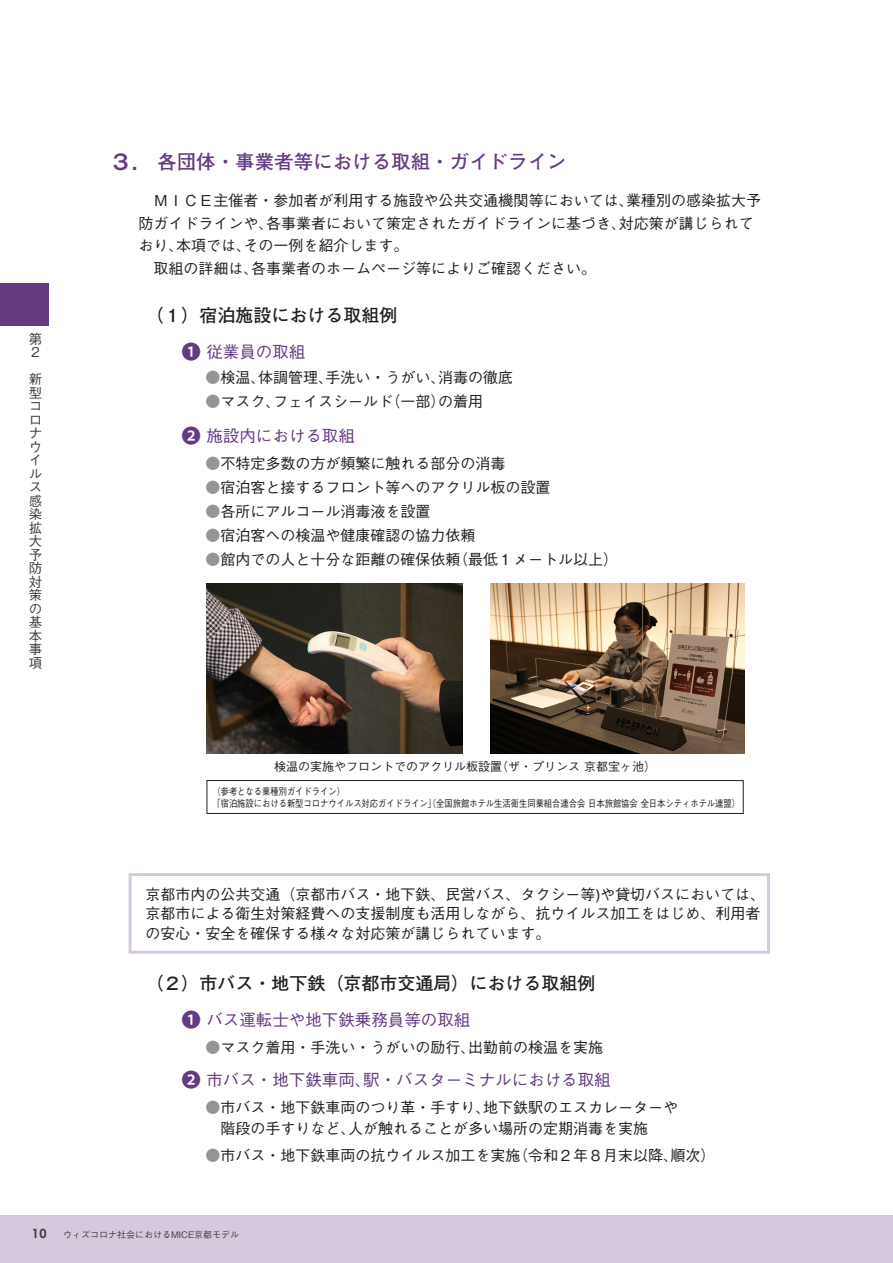
<style>
.page{position:relative;width:893px;height:1263px;background:#fff}
.page>*{position:absolute;margin:0;border:0;box-sizing:border-box;transform-origin:0 0}
.t1{font:700 19.5px "Futo Go B101 Pro";color:#643a81}
.t2{font:700 18px "Futo Go B101 Pro";color:#231f20}
.t3{font:500 16.5px "Gothic BBB Pro";color:#643a81}
.t4{font:500 15px/22.5px "Gothic BBB Pro";color:#231f20}
.t5{font:500 13.5px/13.5px "Gothic BBB Pro";color:#3e3e3f}
.t6{font:700 12.75px "Century Gothic";color:#3e3e3f}
.t7{font:500 12px "Gothic BBB Pro";color:#231f20}
.t8{font:500 9.75px/12px "Gothic BBB Pro";color:#231f20;scale:.85 1}
.t9{font:500 9px "Gothic BBB Pro";color:#3e3e3f}
.s1{font-family:"Midashi Go Pro MB31";font-weight:400;font-size:22.5px}
.s2{font-family:"Koz Go Pr 6 N";font-weight:400;font-size:19.5px}
.s3{color:#939598}
</style>
<div class="page">
<div style="left:0;top:1215px;width:893px;height:48px;background:#d6c9dd"></div>
<div style="left:207px;top:780px;width:537px;height:34px;border:1px solid #231f20"></div>
<img style="left:207px;top:583px;width:255px;height:170px">
<img style="left:490px;top:583px;width:255px;height:170px">
<div style="left:129px;top:873px;width:641px;height:81px;border:3px solid #d6c9dd"></div>
<div style="left:0;top:283px;width:49px;height:42px;background:#643a81"></div>
<h1 class="t1" style="left:109px;top:146px;width:459px"><span class="s1">３.</span>　各団体・事業者等における取組・ガイドライン</h1>
<p class="t4" style="left:139px;top:188px;width:624px">　ＭＩＣＥ主催者・参加者が利用する施設や公共交通機関等においては、業種別の感染拡大予防ガイドラインや、各事業者において策定されたガイドラインに基づき、対応策が講じられており、本項では、その一例を紹介します。<br>　取組の詳細は、各事業者のホームページ等によりご確認ください。</p>
<p class="t5" style="left:29px;top:330px;width:22px;line-height:14.2px">第<br>２　</p>
<p class="t5" style="left:29px;top:371px;width:15px">新型コロナウイルス感染拡大予防対策の基本事項</p>
<p class="t2" style="left:145px;top:301px;width:253px">（１）宿泊施設における取組例</p>
<p class="t3" style="left:181px;top:338px;width:125px"><span class="s2">❶</span> 従業員の取組</p>
<p class="t4" style="left:206px;top:364px;width:309px"><span class="s3">●</span>検温、体調管理、手洗い・うがい、消毒の徹底</p>
<p class="t4" style="left:206px;top:388px;width:279px"><span class="s3">●</span>マスク、フェイスシールド（一部）の着用</p>
<p class="t3" style="left:181px;top:423px;width:175px"><span class="s2">❷</span> 施設内における取組</p>
<p class="t4" style="left:206px;top:450px;width:301px"><span class="s3">●</span>不特定多数の方が頻繁に触れる部分の消毒</p>
<p class="t4" style="left:206px;top:474px;width:346px"><span class="s3">●</span>宿泊客と接するフロント等へのアクリル板の設置</p>
<p class="t4" style="left:206px;top:498px;width:226px"><span class="s3">●</span>各所にアルコール消毒液を設置</p>
<p class="t4" style="left:206px;top:522px;width:271px"><span class="s3">●</span>宿泊客への検温や健康確認の協力依頼</p>
<p class="t4" style="left:206px;top:546px;width:414px"><span class="s3">●</span>館内での人と十分な距離の確保依頼（最低１メートル以上）</p>
<p class="t7" style="left:274px;top:757px;width:383px">検温の実施やフロントでのアクリル板設置（ザ・プリンス 京都宝ヶ池）</p>
<p class="t8" style="left:212px;top:784px;width:622px">（参考となる業種別ガイドライン）<br>「宿泊施設における新型コロナウイルス対応ガイドライン」（全国旅館ホテル生活衛生同業組合連合会 日本旅館協会 全日本シティホテル連盟）</p>
<p class="t4" style="left:145px;top:883px;width:621px;line-height:19.5px">京都市内の公共交通（京都市バス・地下鉄、民営バス、タクシー等)や貸切バスにおいては、京都市による衛生対策経費への支援制度も活用しながら、抗ウイルス加工をはじめ、利用者の安心・安全を確保する様々な対応策が講じられています。</p>
<p class="t2" style="left:145px;top:968px;width:451px">（２）市バス・地下鉄（京都市交通局）における取組例</p>
<p class="t3" style="left:181px;top:1007px;width:290px"><span class="s2">❶</span> バス運転士や地下鉄乗務員等の取組</p>
<p class="t4" style="left:206px;top:1034px;width:399px"><span class="s3">●</span>マスク着用・手洗い・うがいの励行、出勤前の検温を実施</p>
<p class="t3" style="left:181px;top:1066px;width:431px"><span class="s2">❷</span> 市バス・地下鉄車両、駅・バスターミナルにおける取組</p>
<p class="t4" style="left:206px;top:1094px;width:474px;line-height:21px"><span class="s3">●</span>市バス・地下鉄車両のつり革・手すり、地下鉄駅のエスカレーターや　階段の手すりなど、人が触れることが多い場所の定期消毒を実施</p>
<p class="t4" style="left:206px;top:1142px;width:511px"><span class="s3">●</span>市バス・地下鉄車両の抗ウイルス加工を実施（令和２年８月末以降、順次）</p>
<p class="t6" style="left:32px;top:1223px;width:16px">10</p>
<p class="t9" style="left:63px;top:1227px;width:178px">ウィズコロナ社会におけるMICE京都モデル</p>
</div>
